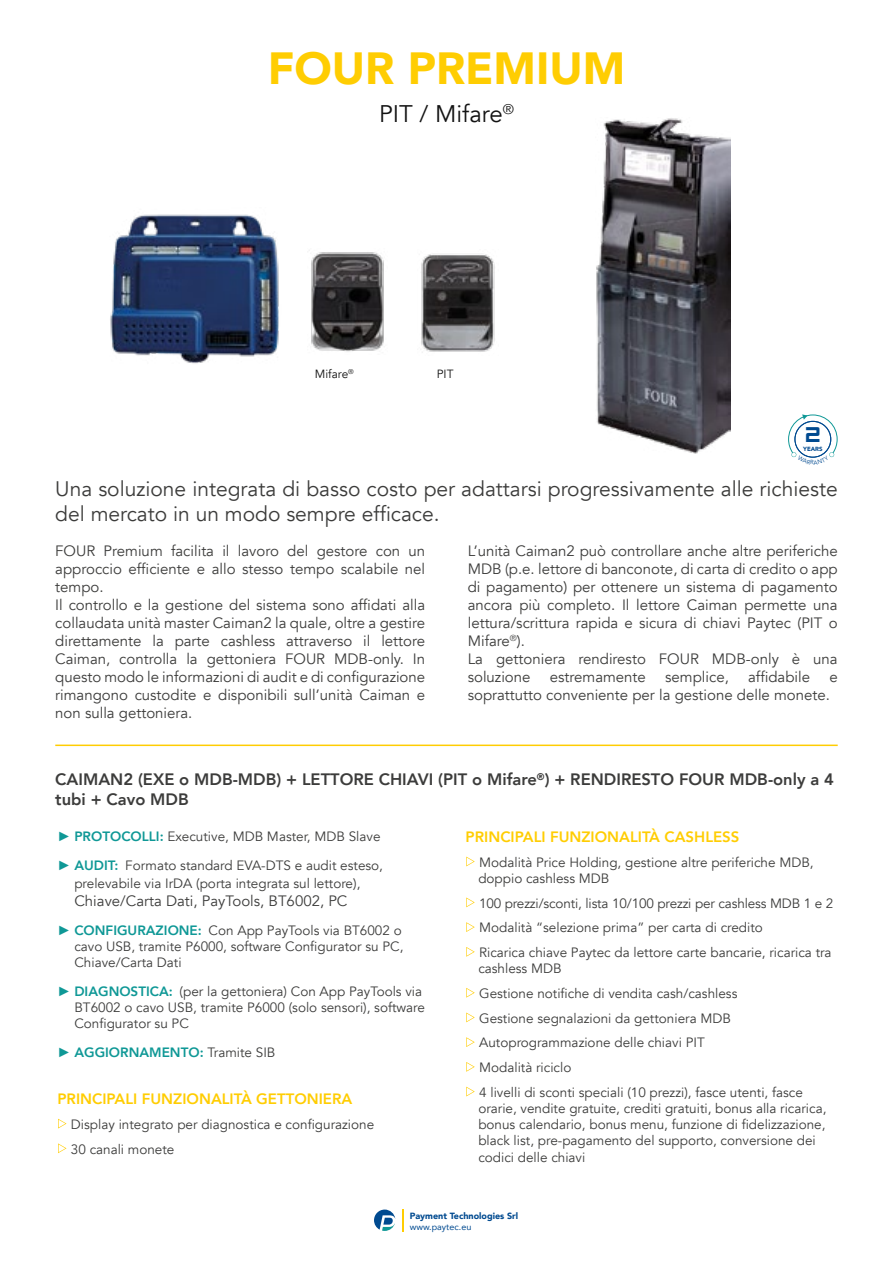
<style>
.page{position:relative;width:893px;height:1263px;background:#fff}
.page>*{position:absolute;margin:0;border:0;box-sizing:border-box;transform-origin:0 0}
.t1{font:900 45px "Avenir";color:#ffcd02}
.t2{font:24px "Avenir";color:#131313}
.t3{font:21px/25.2px "Avenir";color:#3c3c3b}
.t4{font:800 16.5px/19.8px "Avenir";color:#3c3c3b}
.t5{font:15px/18px "Avenir";color:#3c3c3b}
.t6{font:800 15px "Avenir";color:#ffcd02}
.t7{font:14.85px "Beast Machines Normal";color:#004a90}
.t8{font:13.5px/16.2px "Avenir";color:#3c3c3b}
.t9{font:800 13.5px "Avenir";color:#0f9896}
.t10{font:11.85px "Avenir";color:#131313}
.t11{font:900 9px "Avenir";color:#004a90}
.t12{font:9px "Avenir";color:#004a90}
.t13{font:6.9px "Avenir";color:#131313}
.t14{font:900 6px "Avenir";color:#004a90}
.s1{font-family:"Arial";font-weight:700;color:#0f9896}
.s2{font-weight:800;color:#0f9896}
.s3{font-family:"Arial";font-weight:700}
.s4{font-weight:400;color:#3c3c3b}
</style>
<div class="page">
<svg style="left:58px;top:1119px;width:9px;height:9px"></svg>
<svg style="left:58px;top:1143px;width:9px;height:10px"></svg>
<svg style="left:466px;top:856px;width:9px;height:10px"></svg>
<svg style="left:466px;top:897px;width:9px;height:10px"></svg>
<svg style="left:466px;top:922px;width:9px;height:10px"></svg>
<svg style="left:466px;top:947px;width:9px;height:10px"></svg>
<svg style="left:466px;top:988px;width:9px;height:10px"></svg>
<svg style="left:466px;top:1012px;width:9px;height:10px"></svg>
<svg style="left:466px;top:1037px;width:9px;height:10px"></svg>
<svg style="left:466px;top:1062px;width:9px;height:10px"></svg>
<svg style="left:466px;top:1087px;width:9px;height:9px"></svg>
<hr style="left:55px;top:744px;width:783px;height:2px;background:#ffcd02">
<img style="left:596px;top:118px;width:134px;height:335px">
<img style="left:421px;top:253px;width:74px;height:100px">
<img style="left:110px;top:214px;width:169px;height:150px">
<img style="left:309px;top:250px;width:75px;height:102px">
<svg style="left:374px;top:1209px;width:21px;height:22px"></svg>
<svg style="left:402px;top:1209px;width:1px;height:23px"></svg>
<svg style="left:788px;top:414px;width:49px;height:44px"></svg>
<h1 class="t1" style="left:268px;top:30px;width:359px">FOUR PREMIUM</h1>
<h2 class="t2" style="left:379px;top:99px;width:136px">PIT / Mifare<sup>®</sup></h2>
<p class="t10" style="left:315px;top:367px;width:35px">Mifare</p>
<p class="t10" style="left:437px;top:367px;width:18px">PIT</p>
<p class="t13" style="left:348px;top:368px;width:7px">®</p>
<p class="t7" style="left:806px;top:428px;width:16px">2</p>
<p class="t14" style="left:803px;top:444px;width:21px">YEARS</p>
<h3 class="t3" style="left:55px;top:476px;width:784px">Una soluzione integrata di basso costo per adattarsi progressivamente alle richieste del mercato in un modo sempre efficace.</h3>
<p class="t5" style="left:55px;top:542px;width:371px">FOUR Premium facilita il lavoro del gestore con un approccio efficiente e allo stesso tempo scalabile nel tempo.<br>Il controllo e la gestione del sistema sono affidati alla collaudata unità master Caiman2 la quale, oltre a gestire direttamente la parte cashless attraverso il lettore Caiman, controlla la gettoniera FOUR MDB-only. In questo modo le informazioni di audit e di configurazione rimangono custodite e disponibili sull’unità Caiman e non sulla gettoniera.</p>
<p class="t5" style="left:468px;top:542px;width:371px">L’unità Caiman2 può controllare anche altre periferiche MDB (p.e. lettore di banconote, di carta di credito o app di pagamento) per ottenere un sistema di pagamento ancora più completo. Il lettore Caiman permette una lettura/scrittura rapida e sicura di chiavi Paytec (PIT o Mifare<sup>®</sup>).<br>La gettoniera rendiresto FOUR MDB-only è una soluzione</p>
<p class="t5" style="left:550px;top:668px;width:98px">estremamente</p>
<p class="t5" style="left:665px;top:668px;width:65px">semplice,</p>
<p class="t5" style="left:748px;top:668px;width:63px">affidabile</p>
<p class="t5" style="left:468px;top:668px;width:371px;text-indent:362px">e soprattutto conveniente per la gestione delle monete.</p>
<p class="t4" style="left:55px;top:769px;width:780px">CAIMAN2 (EXE o MDB-MDB) + LETTORE CHIAVI (PIT o Mifare<sup>®</sup>) + RENDIRESTO FOUR MDB-only a 4 tubi + Cavo MDB</p>
<p class="t8" style="left:57px;top:822px;width:327px;line-height:29px"><span class="s1">►</span> <span class="s2">PROTOCOLLI:</span> Executive, MDB Master, MDB Slave <span class="s1">►</span> <span class="s2">AUDIT:</span> Formato standard EVA-DTS e audit esteso,</p>
<p class="t8" style="left:74px;top:875px;width:287px">prelevabile via IrDA (porta integrata sul lettore),</p>
<p class="t5" style="left:74px;top:892px;width:275px">Chiave/Carta Dati, PayTools, BT6002, PC</p>
<p class="t8" style="left:74px;top:922px;width:331px;text-indent:-17px"><span class="s1">►</span> <span class="s2">CONFIGURAZIONE:</span> Con App PayTools via BT6002 o cavo USB, tramite P6000, software Configurator su PC,<br>Chiave/Carta Dati</p>
<p class="t8" style="left:74px;top:983px;width:352px;text-indent:-17px"><span class="s1">►</span> <span class="s2">DIAGNOSTICA:</span> (per la gettoniera) Con App PayTools via<br>BT6002 o cavo USB, tramite P6000 (solo sensori), software<br>Configurator su PC</p>
<p class="t9" style="left:57px;top:1042px;width:220px"><span class="s3">►</span> AGGIORNAMENTO: <span class="s4">Tramite SIB</span></p>
<p class="t6" style="left:57px;top:1087px;width:296px">PRINCIPALI FUNZIONALITÀ GETTONIERA</p>
<p class="t8" style="left:71px;top:1112px;width:305px;line-height:24.8px">Display integrato per diagnostica e configurazione<br>30 canali monete</p>
<p class="t6" style="left:466px;top:825px;width:275px">PRINCIPALI FUNZIONALITÀ CASHLESS</p>
<p class="t8" style="left:478px;top:854px;width:337px">Modalità Price Holding, gestione altre periferiche MDB, doppio cashless MDB</p>
<p class="t8" style="left:479px;top:891px;width:356px;line-height:24.8px">100 prezzi/sconti, lista 10/100 prezzi per cashless MDB 1 e 2<br>Modalità “selezione prima” per carta di credito<br>Ricarica chiave Paytec da lettore carte bancarie, ricarica tra</p>
<p class="t8" style="left:478px;top:956px;width:326px;line-height:24.8px">cashless MDB<br>Gestione notifiche di vendita cash/cashless<br>Gestione segnalazioni da gettoniera MDB Autoprogrammazione delle chiavi PIT<br>Modalità riciclo<br>4 livelli di sconti speciali (10 prezzi), fasce utenti, fasce</p>
<p class="t8" style="left:478px;top:1100px;width:350px">orarie, vendite gratuite, crediti gratuiti, bonus alla ricarica, bonus calendario, bonus menu, funzione di fidelizzazione, black list, pre-pagamento del supporto, conversione dei codici delle chiavi</p>
<p class="t11" style="left:410px;top:1208px;width:110px">Payment Technologies Srl</p>
<p class="t12" style="left:410px;top:1219px;width:63px">www.paytec.eu</p>
</div>
